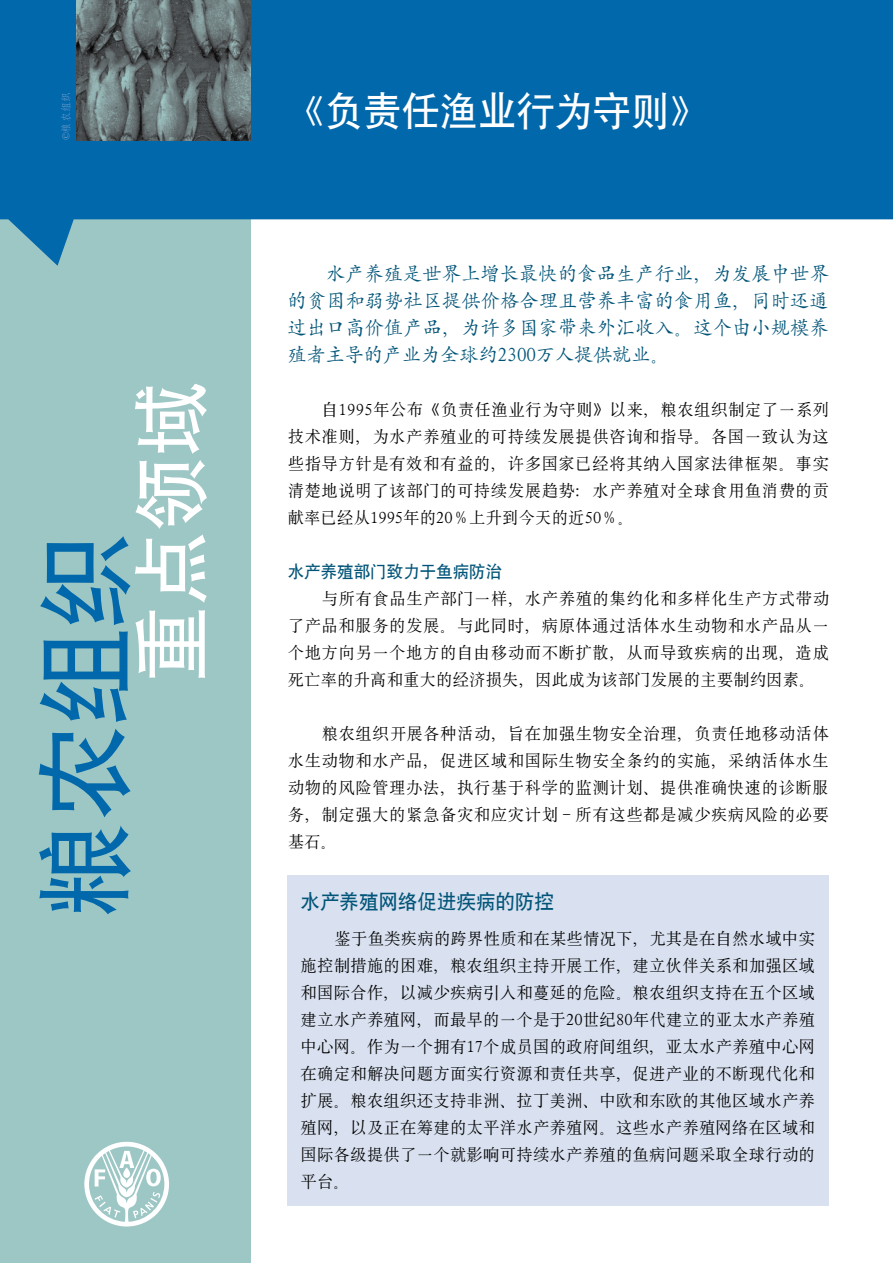
<style>
.page{position:relative;width:893px;height:1263px;background:#fff}
.page>*{position:absolute;margin:0;border:0;box-sizing:border-box;transform-origin:0 0}
.t1{font:96px "SIL Hei Med Jian";color:#0068ab}
.t2{font:75px "SIL Hei Med Jian";color:#fff}
.t3{font:39px "SIL Hei Med Jian";color:#fff}
.t4{font:19.5px/27px "SIL Kai Reg Jian";letter-spacing:.005em;color:#005478;text-align:justify}
.t5{font:19.5px "SIL Hei Med Jian";color:#005478}
.t6{font:16.5px/27px "SIL Song Reg Jian";letter-spacing:.005em;color:#000;text-align:justify}
.t7{font:16.5px "SIL Hei Med Jian";color:#005478}
.t8{font:10.5px "SIL Fang Song Reg Jian";color:#7ea1ce}
</style>
<div class="page">
<div style="left:0;top:219px;width:251px;height:1044px;background:#9dc7c5"></div>
<div style="left:288px;top:875px;width:541px;height:331px;background:#d9e1f0"></div>
<svg style="left:84px;top:1142px;width:85px;height:84px"></svg>
<svg style="left:0;top:0;width:893px;height:266px;fill:#0068ab"></svg>
<img style="left:77px;top:0;width:174px;height:140px">
<p class="t8" style="left:59px;top:140px;width:50px;rotate:-90deg">©粮农组织</p>
<h2 class="t2" style="left:121px;top:681px;width:301px;rotate:-90deg">重点领域</h2>
<h1 class="t1" style="left:21px;top:917px;width:385px;rotate:-90deg">粮农组织</h1>
<h3 class="t3" style="left:287px;top:85px;width:422px">《负责任渔业行为守则》</h3>
<p class="t4" style="left:288px;top:259px;width:543px;text-indent:38px">水产养殖是世界上增长最快的食品生产行业，为发展中世界的贫困和弱势社区提供价格合理且营养丰富的食用鱼，同时还通过出口高价值产品，为许多国家带来外汇收入。这个由小规模养殖者主导的产业为全球约2300万人提供就业。</p>
<p class="t6" style="left:288px;top:395px;width:543px;text-indent:34px">自1995年公布《负责任渔业行为守则》以来，粮农组织制定了一系列技术准则，为水产养殖业的可持续发展提供咨询和指导。各国一致认为这些指导方针是有效和有益的，许多国家已经将其纳入国家法律框架。事实清楚地说明了该部门的可持续发展趋势：水产养殖对全球食用鱼消费的贡献率已经从1995年的20％上升到今天的近50％。</p>
<p class="t7" style="left:288px;top:560px;width:216px">水产养殖部门致力于鱼病防治</p>
<p class="t6" style="left:288px;top:584px;width:543px;text-indent:34px">与所有食品生产部门一样，水产养殖的集约化和多样化生产方式带动了产品和服务的发展。与此同时，病原体通过活体水生动物和水产品从一个地方向另一个地方的自由移动而不断扩散，从而导致疾病的出现，造成死亡率的升高和重大的经济损失，因此成为该部门发展的主要制约因素。</p>
<p class="t6" style="left:288px;top:719px;width:543px;text-indent:34px">粮农组织开展各种活动，旨在加强生物安全治理，负责任地移动活体水生动物和水产品，促进区域和国际生物安全条约的实施，采纳活体水生动物的风险管理办法，执行基于科学的监测计划、提供准确快速的诊断服务，制定强大的紧急备灾和应灾计划－所有这些都是减少疾病风险的必要基石。</p>
<p class="t5" style="left:301px;top:889px;width:255px">水产养殖网络促进疾病的防控</p>
<p class="t6" style="left:301px;top:923px;width:516px;text-indent:34px">鉴于鱼类疾病的跨界性质和在某些情况下，尤其是在自然水域中实施控制措施的困难，粮农组织主持开展工作，建立伙伴关系和加强区域和国际合作，以减少疾病引入和蔓延的危险。粮农组织支持在五个区域建立水产养殖网，而最早的一个是于20世纪80年代建立的亚太水产养殖中心网。作为一个拥有17个成员国的政府间组织，亚太水产养殖中心网在确定和解决问题方面实行资源和责任共享，促进产业的不断现代化和扩展。粮农组织还支持非洲、拉丁美洲、中欧和东欧的其他区域水产养殖网，以及正在筹建的太平洋水产养殖网。这些水产养殖网络在区域和国际各级提供了一个就影响可持续水产养殖的鱼病问题采取全球行动的平台。</p>
</div>
